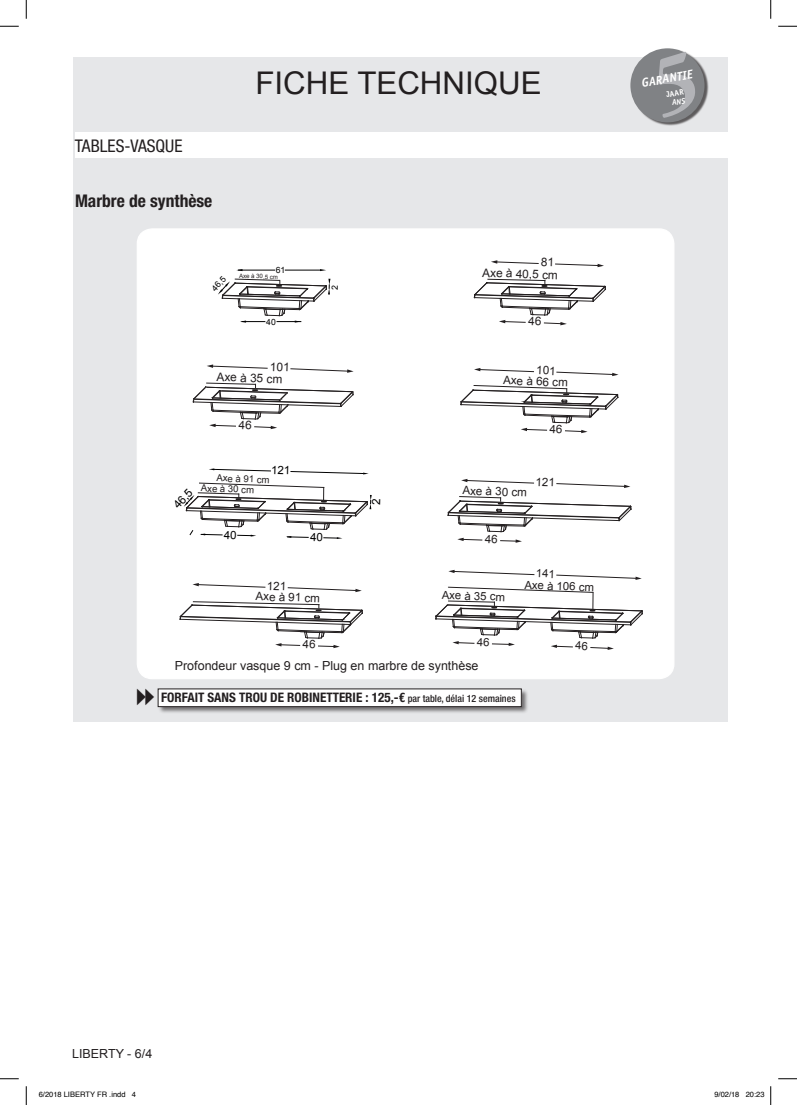
<style>
.page{position:relative;width:797px;height:1105px;background:#fff}
.page>*{position:absolute;margin:0;border:0;box-sizing:border-box;transform-origin:0 0}
.t1{font:31.25px "Arial";color:#231f20}
.sous_titre{font:700 condensed 17.5px "Helvetica Neue LT Std";color:#231f20}
.t2{font:condensed 17.5px "Helvetica Neue LT Std";color:#231f20}
.t3{font:700 condensed 13.12px "Helvetica Neue LT Std";color:#231f20}
.t4{font:12.5px "Arial";color:#231f20}
.t5{font:italic 700 12.5px "Officina Sans";color:#fff}
.t6{font:11.88px "Arial";color:#231f20}
.t7{font:11.62px "Arial";color:#231f20}
.t8{font:11.5px "Arial";color:#000001}
.t9{font:11.38px "Arial";color:#231f20}
.t10{font:9.5px "Arial";color:#231f20}
.t11{font:8.62px "Arial";color:#000001}
.t12{font:700 8.12px "Officina Sans";color:#fff}
.t13{font:7.5px "Helvetica";color:#000}
.t14{font:6.12px "Arial";color:#231f20}
.s1{font-weight:500;font-size:10px}
</style>
<div class="page">
<div style="left:73px;top:57px;width:654px;height:664px;background:#e6e7e9"></div>
<div style="left:137px;top:229px;width:537px;height:450px;background:#fff;border-radius:15px"></div>
<div style="left:631px;top:48px;width:78px;height:78px;background:#231f20;opacity:.7"></div>
<div style="left:630px;top:48px;width:74px;height:74px;background:#808285;border-radius:50%"></div>
<div style="left:75px;top:133px;width:669px;height:25px;background:#fff"></div>
<hr style="left:238px;top:270px;width:36px;height:1px;background:#000001">
<hr style="left:285px;top:270px;width:35px;height:1px;background:#000001">
<div style="left:157px;top:688px;width:372px;height:26px;background:#231f20;opacity:.6"></div>
<div style="left:158px;top:689px;width:363px;height:18px;background:#fff"></div>
<div style="left:158px;top:689px;width:363px;height:18px;border:1px solid #231f20"></div>
<svg style="left:0;top:25px;width:19px;height:2px"></svg>
<svg style="left:778px;top:25px;width:19px;height:2px"></svg>
<svg style="left:0;top:1078px;width:19px;height:1px"></svg>
<svg style="left:778px;top:1078px;width:19px;height:1px"></svg>
<svg style="left:25px;top:0;width:2px;height:19px"></svg>
<svg style="left:25px;top:1086px;width:2px;height:19px"></svg>
<svg style="left:770px;top:0;width:1px;height:19px"></svg>
<svg style="left:770px;top:1086px;width:1px;height:19px"></svg>
<svg style="left:652px;top:51px;width:47px;height:67px"></svg>
<svg style="left:218px;top:278px;width:113px;height:45px"></svg>
<svg style="left:491px;top:260px;width:113px;height:7px"></svg>
<svg style="left:474px;top:279px;width:132px;height:46px"></svg>
<svg style="left:207px;top:364px;width:146px;height:9px"></svg>
<svg style="left:193px;top:382px;width:161px;height:47px"></svg>
<svg style="left:474px;top:368px;width:144px;height:8px"></svg>
<svg style="left:460px;top:385px;width:158px;height:48px"></svg>
<svg style="left:209px;top:468px;width:160px;height:6px"></svg>
<svg style="left:184px;top:482px;width:188px;height:57px"></svg>
<svg style="left:461px;top:478px;width:169px;height:10px"></svg>
<svg style="left:447px;top:496px;width:185px;height:47px"></svg>
<svg style="left:192px;top:583px;width:170px;height:9px"></svg>
<svg style="left:180px;top:601px;width:183px;height:47px"></svg>
<svg style="left:435px;top:569px;width:208px;height:81px"></svg>
<p class="t2" style="left:75px;top:135px;width:109px">TABLES-VASQUE</p>
<p class="sous_titre" style="left:75px;top:190px;width:139px">Marbre de synthèse</p>
<p class="t1" style="left:255px;top:62px;width:287px">FICHE TECHNIQUE</p>
<p class="t5" style="left:640px;top:75px;width:53px;rotate:-10deg">GARANTIE</p>
<p class="t12" style="left:665px;top:90px;width:19px;rotate:-10deg">JAAR</p>
<p class="t11" style="left:209px;top:286px;width:18px;rotate:-48deg">46,5</p>
<p class="t11" style="left:276px;top:264px;width:11px">61</p>
<p class="t14" style="left:239px;top:271px;width:40px;rotate:2deg">Axe à 30,5 cm</p>
<p class="t11" style="left:266px;top:316px;width:11px">40</p>
<p class="t6" style="left:482px;top:265px;width:77px;rotate:2deg">Axe à 40,5 cm</p>
<p class="t6" style="left:217px;top:369px;width:67px;rotate:2deg">Axe à 35 cm</p>
<p class="t7" style="left:503px;top:372px;width:66px;rotate:2deg">Axe à 66 cm</p>
<p class="t10" style="left:217px;top:472px;width:55px;rotate:2deg">Axe à 91 cm</p>
<p class="t10" style="left:201px;top:482px;width:55px;rotate:2deg">Axe à 30 cm</p>
<p class="t8" style="left:170px;top:502px;width:24px;rotate:-48deg">46,5</p>
<p class="t7" style="left:463px;top:483px;width:66px;rotate:2deg">Axe à 30 cm</p>
<p class="t7" style="left:256px;top:588px;width:66px;rotate:2deg">Axe à 91 cm</p>
<p class="t9" style="left:442px;top:587px;width:65px;rotate:2deg">Axe à 35 cm</p>
<p class="t9" style="left:525px;top:577px;width:71px;rotate:2deg">Axe à 106 cm</p>
<p class="t4" style="left:175px;top:657px;width:305px">Profondeur vasque 9 cm - Plug en marbre de synthèse</p>
<p class="t3" style="left:161px;top:689px;width:356px">FORFAIT SANS TROU DE ROBINETTERIE : 125,-€ <span class="s1">par table, délai 12 semaines</span></p>
<p class="t4" style="left:72px;top:1045px;width:82px">LIBERTY - 6/4</p>
<p class="t13" style="left:39px;top:1089px;width:99px">6/2018 LIBERTY FR .indd 4</p>
<p class="t13" style="left:714px;top:1089px;width:52px">9/02/18 20:23</p>
</div>
